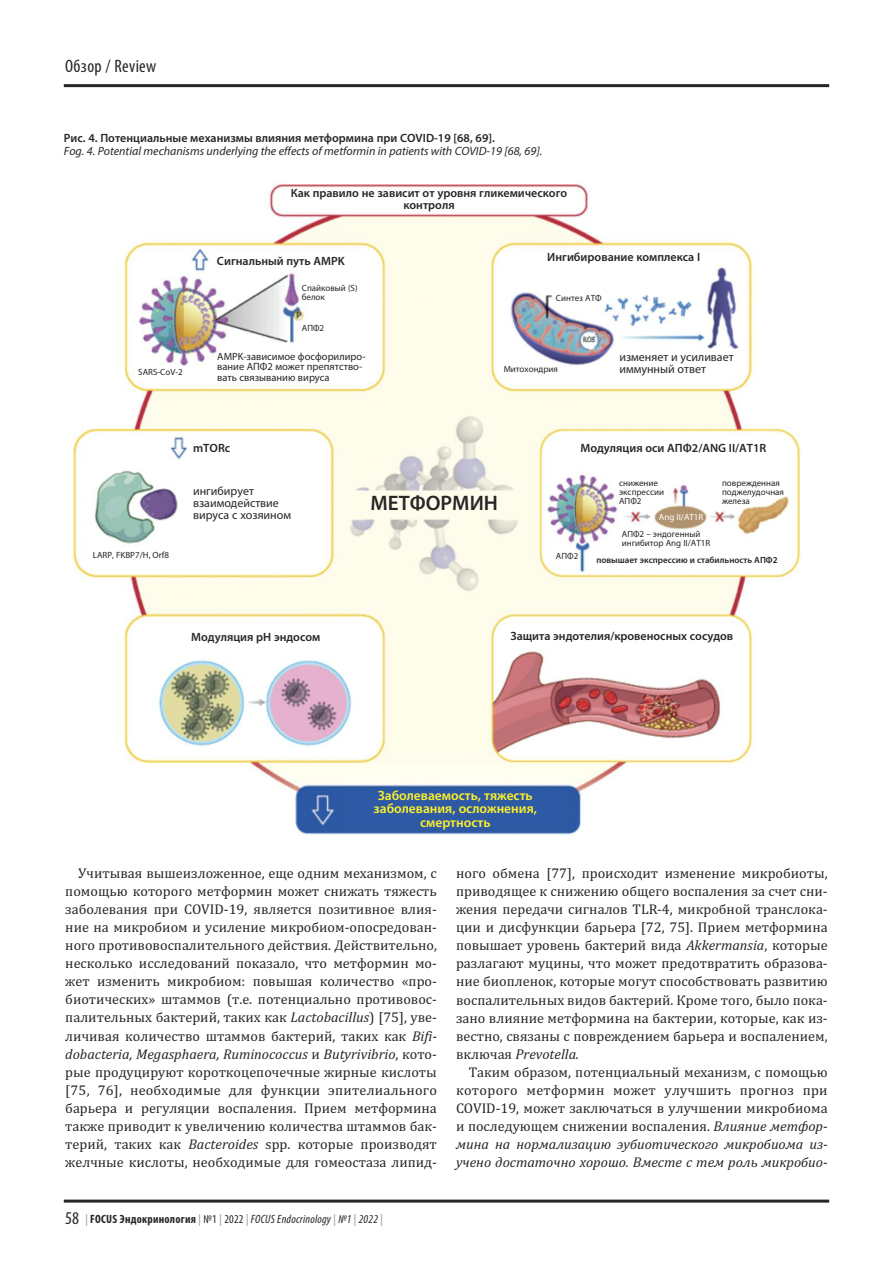
<style>
.page{position:relative;width:893px;height:1263px;background:#fff}
.page>*{position:absolute;margin:0;border:0;box-sizing:border-box;transform-origin:0 0}
.t1{font:600 21px "Myriad Pro";color:#272526}
.t2{font:condensed 18px "Myriad Pro";letter-spacing:.02em;color:#272526}
.t3{font:14.25px/18px "Cambria";color:#272526;text-align:justify}
.t4{font:600 13.5px/13.5px "Myriad Pro";color:#fff129;text-align:center}
.t5{font:600 12px/12px "Myriad Pro";color:#272526;text-align:center}
.t6{font:italic 12px "Myriad Pro";color:#272526}
.t7{font:12px/12px "Myriad Pro";color:#272526}
.t8{font:italic condensed 12px "Myriad Pro";letter-spacing:.02em;color:#272526}
.t9{font:10.5px/10.5px "Myriad Pro";color:#272526}
.t10{font:9px/9px "Myriad Pro";color:#272526}
.t11{font:600 9px "Myriad Pro";color:#272526}
.t12{font:9px "Myriad Pro";color:#fff}
.s1{font-style:italic}
.s2{font-style:normal;font-size:18px}
.s3{font-style:normal;color:#939293}
.s4{font-weight:700;font-style:normal}
.s5{font-style:normal}
</style>
<div class="page">
<hr style="left:64px;top:1199px;width:765px;height:3px;background:#272526">
<hr style="left:64px;top:84px;width:765px;height:3px;background:#272526">
<img style="left:74px;top:183px;width:727px;height:653px">
<p class="t2" style="left:65px;top:60px;width:93px">Обзор / Review</p>
<p class="t5" style="left:64px;top:133px;width:433px">Рис. 4. Потенциальные механизмы влияния метформина при COVID-19 [68, 69].</p>
<p class="t6" style="left:64px;top:147px;width:480px">Fog. 4. Potential mechanisms underlying the effects of metformin in patients with COVID-19 [68, 69].</p>
<p class="t5" style="left:291px;top:188px;width:278px">как правило не зависит от уровня гликемического контроля</p>
<p class="t5" style="left:217px;top:256px;width:129px">Сигнальный путь AMPK</p>
<p class="t5" style="left:547px;top:252px;width:154px">ингибирование комплекса I</p>
<p class="t10" style="left:138px;top:369px;width:46px">SARS-CoV-2</p>
<p class="t10" style="left:302px;top:284px;width:57px">Спайковый (S) белок</p>
<p class="t10" style="left:302px;top:324px;width:24px">АПФ2</p>
<p class="t9" style="left:217px;top:352px;width:150px">AMPK-зависимое фосфорилиро&shy;вание АПФ2 может препятство&shy;вать связыванию вируса</p>
<p class="t10" style="left:556px;top:294px;width:47px">Синтез АТФ</p>
<p class="t10" style="left:504px;top:365px;width:56px">Митохондрия</p>
<p class="t7" style="left:619px;top:352px;width:116px">изменяет и усиливает иммунный ответ</p>
<p class="t10" style="left:93px;top:551px;width:78px">LARP, FKBP7/H, Orf8</p>
<p class="t5" style="left:193px;top:443px;width:39px">mTORc</p>
<p class="t7" style="left:193px;top:486px;width:99px">ингибирует взаимодействие вируса с хозяином</p>
<h1 class="t1" style="left:371px;top:496px;width:129px">метфоРмин</h1>
<p class="t5" style="left:580px;top:443px;width:188px">модуляция оси аПф2/ANG II/AT1R</p>
<p class="t10" style="left:619px;top:479px;width:47px">снижение экспрессии<br>АПФ2</p>
<p class="t10" style="left:622px;top:530px;width:90px">АПФ2 – эндогенный ингибитор Ang II/AT1R</p>
<p class="t10" style="left:722px;top:479px;width:63px">поврежденная поджелудочная железа</p>
<p class="t12" style="left:659px;top:513px;width:46px">Ang II/AT1R</p>
<p class="t10" style="left:556px;top:553px;width:24px">АПФ2</p>
<p class="t11" style="left:596px;top:557px;width:183px">повышает экспрессию и стабильность аПф2</p>
<p class="t5" style="left:191px;top:632px;width:131px">модуляция рн эндосом</p>
<p class="t5" style="left:510px;top:631px;width:224px">защита эндотелия/кровеносных сосудов</p>
<p class="t4" style="left:374px;top:790px;width:165px">заболеваемость, тяжесть заболевания, осложнения, смертность</p>
<p class="t3" style="left:65px;top:864px;width:373px;text-indent:13px">Учитывая вышеизложенное, еще одним механизмом, с помощью которого метформин может снижать тяжесть заболевания при COVID-19, является позитивное влия&shy;ние на микробиом и усиление микробиом-опосредован&shy;ного противовоспалительного действия. Действительно, несколько исследований показало, что метформин мо&shy;жет изменить микробиом: повышая количество «про&shy;биотических» штаммов (т.е. потенциально противовос&shy;палительных бактерий, таких как <span class="s1">Lactobacillus</span>) [75], уве&shy;личивая количество штаммов бактерий, таких как <span class="s1">Bifi&shy;dobacteria, Megasphaera, Ruminococcus</span> и <span class="s1">Butyrivibrio</span>, кото&shy;рые продуцируют короткоцепочечные жирные кислоты [75, 76], необходимые для функции эпителиального барьера и регуляции воспаления. Прием метформина также приводит к увеличению количества штаммов бак&shy;терий, таких как <span class="s1">Bacteroides</span> spp. которые производят желчные кислоты, необходимые для гомеостаза липид-</p>
<p class="t3" style="left:456px;top:864px;width:373px">ного обмена [77], происходит изменение микробиоты, приводящее к снижению общего воспаления за счет сни&shy;жения передачи сигналов TLR-4, микробной транслока&shy;ции и дисфункции барьера [72, 75]. Прием метформина повышает уровень бактерий вида <span class="s1">Akkermansia</span>, которые разлагают муцины, что может предотвратить образова&shy;ние биопленок, которые могут способствовать развитию воспалительных видов бактерий. Кроме того, было пока&shy;зано влияние метформина на бактерии, которые, как из&shy;вестно, связаны с повреждением барьера и воспалением, включая <span class="s1">Prevotella.</span></p>
<p class="t3" style="left:456px;top:1062px;width:373px;text-indent:13px">Таким образом, потенциальный механизм, с помощью которого метформин может улучшить прогноз при COVID-19, может заключаться в улучшении микробиома и последующем снижении воспаления. <span class="s1">Влияние метфор&shy;мина на нормализацию эубиотического микробиома из&shy;учено достаточно хорошо. Вместе с тем роль микробио-</span></p>
<p class="t8" style="left:65px;top:1214px;width:319px"><span class="s2">58</span> <span class="s3">|</span> <span class="s4">FOCUS Эндокринология</span> <span class="s3">|</span> <span class="s5">№1</span> <span class="s3">|</span> <span class="s5">2022</span> <span class="s3">|</span> FOCUS Endocrinology <span class="s3">|</span> №1 <span class="s3">|</span> 2022 <span class="s3">|</span></p>
</div>
